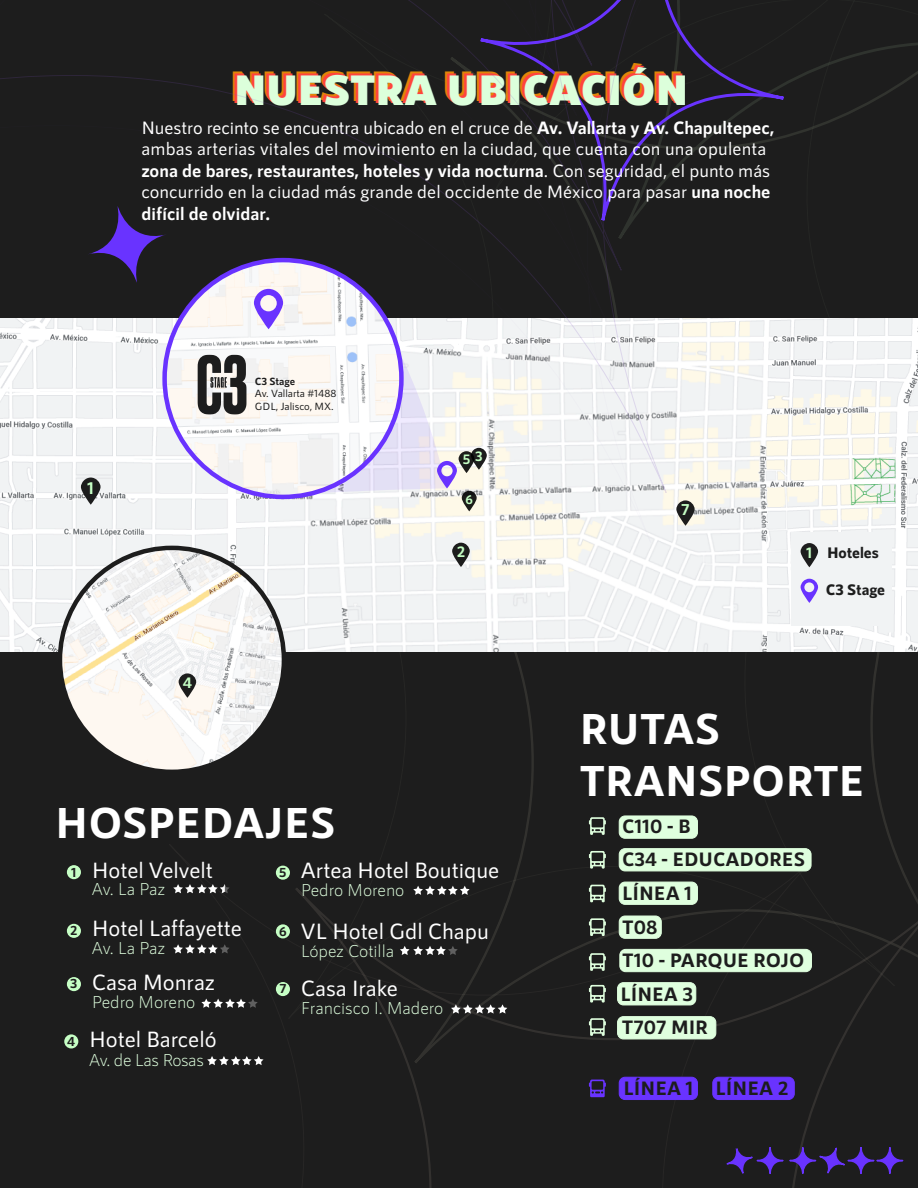
<style>
.page{position:relative;width:918px;height:1188px;background:#fff}
.page>*{position:absolute;margin:0;border:0;box-sizing:border-box;transform-origin:0 0}
.t1{font:700 43.5px/52.2px "RNS Sanz";color:#fff}
.t2{font:900 42.75px "RNS Sanz";color:#dcffdb}
.t3{font:500 22.2px "RNS Sanz";color:#fff}
.t4{font:700 19.5px/33.6px "RNS Sanz";color:#1d1d1d}
.t5{font:500 18px/21.6px "RNS Sanz";letter-spacing:.005em;color:#fff}
.t6{font:300 17.25px "RNS Sanz";color:#dfffde}
.t7{font:300 17.25px "RNS Sanz";letter-spacing:-.02em;color:#dfffde}
.t8{font:700 17.1px "RNS Sanz";color:#c6ffc5}
.t9{font:700 16.05px "RNS Sanz";color:#c6ffc5}
.t10{font:700 15.45px "RNS Sanz";color:#c6ffc5}
.t11{font:800 15.3px "RNS Sanz";color:#1d1d1d}
.t12{font:700 13.8px "RNS Sanz";color:#c6ffc5}
.t13{font:700 13.2px "RNS Sanz";color:#1d1d1d}
.t14{font:700 13.05px "RNS Sanz";color:#c6ffc5}
.t15{font:500 10.5px/12.6px "RNS Sanz";color:#1d1d1d}
.t16{font:700 10.5px "RNS Sanz";color:#1d1d1d}
.s1{font-weight:700}
.s2{font-weight:700;color:#c6ffc5}
</style>
<div class="page">
<img style="left:0;top:0;width:918px;height:1115px">
<div style="left:0;top:1115px;width:918px;height:73px;background:#1d1d1d"></div>
<h2 class="t2" style="left:234px;top:65px;width:456px">NUESTRA UBICACIÓN</h2>
<p class="t5" style="left:141px;top:116px;width:634px">Nuestro recinto se encuentra ubicado en el cruce de <span class="s1">Av. Vallarta y Av. Chapultepec, </span>ambas arterias vitales del movimiento en la ciudad, que cuenta con una opulenta <span class="s1">zona de bares, restaurantes, hoteles y vida nocturna</span>. Con seguridad, el punto más concurrido en la ciudad más grande del occidente de México para pasar <span class="s1">una noche difícil de olvidar.</span></p>
<p class="t8" style="left:87px;top:478px;width:8px">1</p>
<p class="t16" style="left:255px;top:375px;width:42px">C3 Stage</p>
<p class="t15" style="left:255px;top:387px;width:83px">Av. Vallarta #1488<br>GDL, Jalisco, MX.</p>
<p class="t10" style="left:183px;top:674px;width:11px">4</p>
<p class="t12" style="left:463px;top:450px;width:21px">5 3</p>
<p class="t14" style="left:466px;top:492px;width:9px">6</p>
<p class="t10" style="left:457px;top:543px;width:10px">2</p>
<h1 class="t1" style="left:55px;top:796px;width:282px">HOSPEDAJES</h1>
<p class="t3" style="left:301px;top:857px;width:200px">Artea Hotel Boutique</p>
<p class="t6" style="left:301px;top:880px;width:105px">Pedro Moreno</p>
<p class="t3" style="left:301px;top:918px;width:190px">VL Hotel Gdl Chapu</p>
<p class="t6" style="left:301px;top:941px;width:95px">López Cotilla</p>
<p class="t3" style="left:92px;top:970px;width:125px">Casa Monraz</p>
<p class="t6" style="left:92px;top:992px;width:105px">Pedro Moreno</p>
<p class="t3" style="left:92px;top:857px;width:122px">Hotel Velvelt</p>
<p class="t6" style="left:92px;top:879px;width:75px">Av. La Paz</p>
<p class="t13" style="left:71px;top:864px;width:7px">1</p>
<p class="t13" style="left:279px;top:865px;width:9px">5</p>
<p class="t3" style="left:92px;top:916px;width:152px">Hotel Laffayette</p>
<p class="t6" style="left:92px;top:938px;width:75px">Av. La Paz</p>
<p class="t13" style="left:70px;top:923px;width:9px">2</p>
<p class="t13" style="left:279px;top:923px;width:9px">6</p>
<p class="t13" style="left:70px;top:976px;width:9px">3</p>
<p class="t3" style="left:301px;top:975px;width:98px">Casa Irake</p>
<p class="t6" style="left:301px;top:998px;width:144px">Francisco I. Madero</p>
<p class="t13" style="left:279px;top:981px;width:9px">7</p>
<p class="t13" style="left:67px;top:1034px;width:10px">4</p>
<p class="t3" style="left:89px;top:1026px;width:129px">Hotel Barceló</p>
<p class="t7" style="left:89px;top:1050px;width:116px">Av. de Las Rosas</p>
<p class="t9" style="left:681px;top:500px;width:10px">7</p>
<p class="t11" style="left:806px;top:543px;width:74px"><span class="s2">1</span> Hoteles</p>
<p class="t11" style="left:826px;top:581px;width:61px">C3 Stage</p>
<h1 class="t1" style="left:580px;top:702px;width:287px">RUTAS<br>TRANSPORTE</h1>
<p class="t4" style="left:622px;top:810px;width:70px">C110 - B</p>
<p class="t4" style="left:622px;top:842px;width:185px">C34 - EDUCADORES</p>
<p class="t4" style="left:620px;top:876px;width:186px">LÍNEA 1<br>T08<br>T10 - PARQUE ROJO<br>LÍNEA 3</p>
<p class="t4" style="left:622px;top:1010px;width:88px">T707 MIR</p>
<p class="t4" style="left:624px;top:1072px;width:166px">LÍNEA 1 LÍNEA 2</p>
</div>
